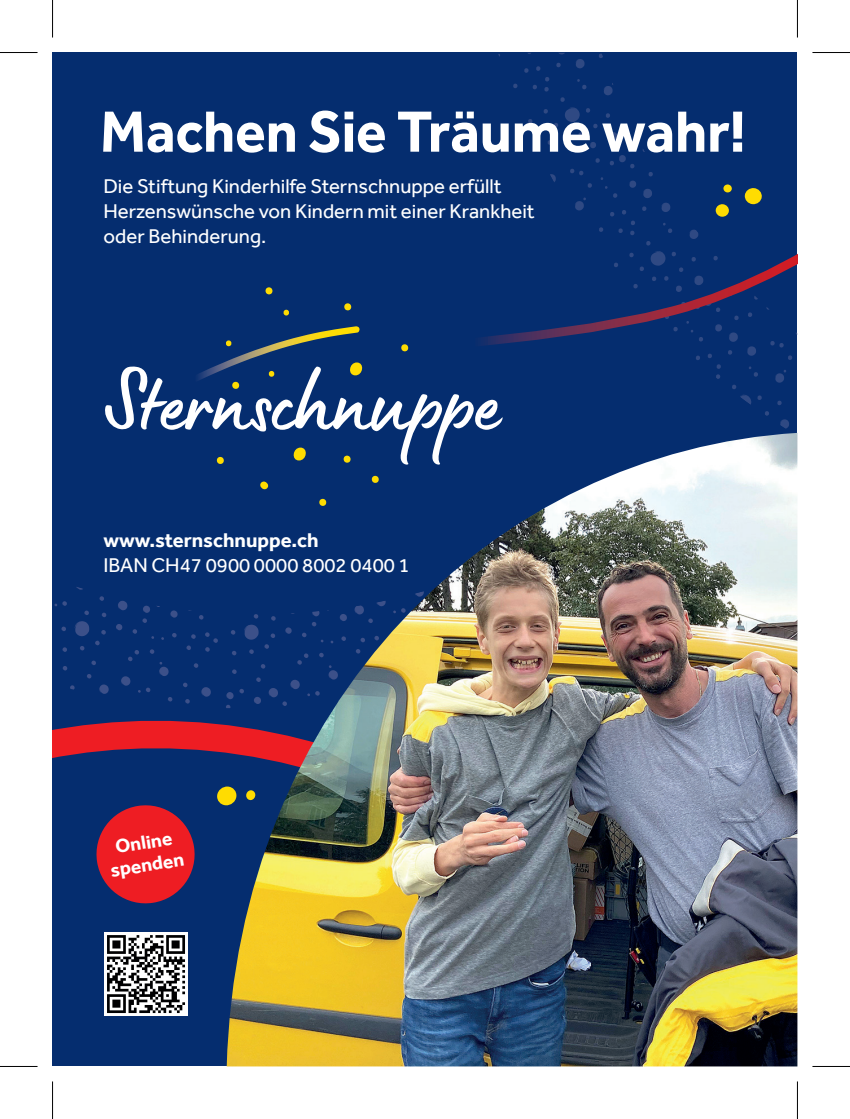
<style>
.page{position:relative;width:850px;height:1119px;background:#fff}
.page>*{position:absolute;margin:0;border:0;box-sizing:border-box;transform-origin:0 0}
.t1{font:700 60px "Effra";color:#fff;scale:.95 1}
.t2{font:20.5px/25px "Effra";color:#fff}
.t3{font:700 20.5px "Effra";color:#fff}
.t4{font:700 19.5px/22.2px "Effra";color:#fff;text-align:center}
</style>
<div class="page">
<div style="left:52px;top:52px;width:745px;height:1014px;background:#052d6f"></div>
<svg style="left:52px;top:633px;width:174px;height:383px"></svg>
<svg style="left:199px;top:615px;width:4px;height:4px"></svg>
<svg style="left:54px;top:601px;width:13px;height:5px"></svg>
<svg style="left:121px;top:676px;width:9px;height:9px"></svg>
<svg style="left:99px;top:684px;width:10px;height:9px"></svg>
<svg style="left:191px;top:634px;width:5px;height:5px"></svg>
<svg style="left:159px;top:661px;width:9px;height:15px"></svg>
<svg style="left:170px;top:610px;width:7px;height:7px"></svg>
<svg style="left:142px;top:605px;width:8px;height:18px"></svg>
<svg style="left:172px;top:633px;width:4px;height:4px"></svg>
<svg style="left:186px;top:645px;width:5px;height:5px"></svg>
<svg style="left:150px;top:649px;width:4px;height:5px"></svg>
<svg style="left:84px;top:610px;width:5px;height:5px"></svg>
<svg style="left:102px;top:612px;width:4px;height:5px"></svg>
<svg style="left:61px;top:626px;width:5px;height:5px"></svg>
<svg style="left:80px;top:646px;width:4px;height:4px"></svg>
<svg style="left:132px;top:629px;width:5px;height:4px"></svg>
<svg style="left:138px;top:687px;width:12px;height:5px"></svg>
<svg style="left:95px;top:640px;width:5px;height:5px"></svg>
<svg style="left:128px;top:650px;width:11px;height:11px"></svg>
<svg style="left:101px;top:630px;width:5px;height:4px"></svg>
<svg style="left:116px;top:624px;width:6px;height:6px"></svg>
<svg style="left:118px;top:601px;width:9px;height:9px"></svg>
<svg style="left:87px;top:674px;width:4px;height:4px"></svg>
<svg style="left:91px;top:660px;width:5px;height:5px"></svg>
<svg style="left:62px;top:647px;width:5px;height:5px"></svg>
<svg style="left:99px;top:596px;width:5px;height:5px"></svg>
<svg style="left:75px;top:621px;width:14px;height:15px"></svg>
<svg style="left:168px;top:697px;width:4px;height:4px"></svg>
<svg style="left:185px;top:699px;width:5px;height:4px"></svg>
<svg style="left:205px;top:632px;width:13px;height:19px"></svg>
<svg style="left:194px;top:663px;width:4px;height:4px"></svg>
<svg style="left:201px;top:687px;width:10px;height:9px"></svg>
<svg style="left:183px;top:682px;width:4px;height:5px"></svg>
<svg style="left:70px;top:685px;width:5px;height:4px"></svg>
<svg style="left:63px;top:666px;width:4px;height:4px"></svg>
<svg style="left:775px;top:370px;width:10px;height:12px"></svg>
<svg style="left:788px;top:355px;width:3px;height:5px"></svg>
<svg style="left:749px;top:366px;width:8px;height:11px"></svg>
<svg style="left:757px;top:395px;width:4px;height:5px"></svg>
<svg style="left:765px;top:411px;width:3px;height:4px"></svg>
<svg style="left:780px;top:419px;width:8px;height:9px"></svg>
<svg style="left:716px;top:364px;width:4px;height:15px"></svg>
<svg style="left:777px;top:400px;width:4px;height:5px"></svg>
<svg style="left:732px;top:384px;width:18px;height:20px"></svg>
<svg style="left:648px;top:172px;width:4px;height:4px"></svg>
<svg style="left:708px;top:354px;width:3px;height:4px"></svg>
<svg style="left:696px;top:355px;width:3px;height:5px"></svg>
<svg style="left:550px;top:174px;width:5px;height:8px"></svg>
<svg style="left:629px;top:180px;width:7px;height:8px"></svg>
<svg style="left:610px;top:155px;width:24px;height:13px"></svg>
<svg style="left:587px;top:183px;width:4px;height:5px"></svg>
<svg style="left:595px;top:158px;width:4px;height:5px"></svg>
<svg style="left:570px;top:169px;width:13px;height:6px"></svg>
<svg style="left:524px;top:53px;width:93px;height:95px"></svg>
<svg style="left:513px;top:84px;width:4px;height:4px"></svg>
<img style="left:216px;top:326px;width:143px;height:40px">
<svg style="left:347px;top:362px;width:15px;height:4px"></svg>
<svg style="left:283px;top:310px;width:6px;height:5px"></svg>
<svg style="left:225px;top:340px;width:7px;height:6px"></svg>
<svg style="left:344px;top:303px;width:8px;height:7px"></svg>
<svg style="left:401px;top:344px;width:8px;height:7px"></svg>
<svg style="left:265px;top:287px;width:8px;height:7px"></svg>
<svg style="left:105px;top:366px;width:326px;height:98px"></svg>
<svg style="left:431px;top:394px;width:71px;height:39px"></svg>
<svg style="left:93px;top:801px;width:105px;height:105px"></svg>
<div style="left:104px;top:932px;width:84px;height:83px;background:#fff"></div>
<svg style="left:107px;top:935px;width:78px;height:77px"></svg>
<svg style="left:481px;top:190px;width:316px;height:164px"></svg>
<div style="left:744px;top:188px;width:17px;height:16px;background:#ffdc01;border-radius:50%"></div>
<div style="left:715px;top:204px;width:13px;height:13px;background:#ffdc01;border-radius:50%"></div>
<svg style="left:722px;top:184px;width:9px;height:9px"></svg>
<img style="left:226px;top:433px;width:571px;height:633px">
<div style="left:216px;top:786px;width:21px;height:19px;background:#ffdc01;border-radius:50%"></div>
<div style="left:246px;top:790px;width:9px;height:10px;background:#ffdc01;border-radius:50%"></div>
<hr style="left:0;top:52px;width:38px;height:1px;background:#000">
<hr style="left:812px;top:52px;width:37px;height:1px;background:#000">
<hr style="left:0;top:1065px;width:38px;height:1px;background:#000">
<hr style="left:812px;top:1065px;width:37px;height:1px;background:#000">
<hr style="left:52px;top:0;width:1px;height:37px;background:#000">
<hr style="left:52px;top:1081px;width:1px;height:37px;background:#000">
<hr style="left:796px;top:0;width:1px;height:37px;background:#000">
<hr style="left:796px;top:1081px;width:1px;height:37px;background:#000">
<h1 class="t1" style="left:100px;top:96px;width:681px">Machen Sie Träume wahr!</h1>
<p class="t2" style="left:103px;top:173px;width:432px">Die Stiftung Kinderhilfe Sternschnuppe erfüllt<br>Herzenswünsche von Kindern mit einer Krankheit oder Behinderung.</p>
<p class="t3" style="left:103px;top:528px;width:216px">www.sternschnuppe.ch</p>
<p class="t2" style="left:103px;top:553px;width:307px">IBAN CH47 0900 0000 8002 0400 1</p>
<p class="t4" style="left:105px;top:837px;width:76px;rotate:-9deg">Online spenden</p>
</div>
